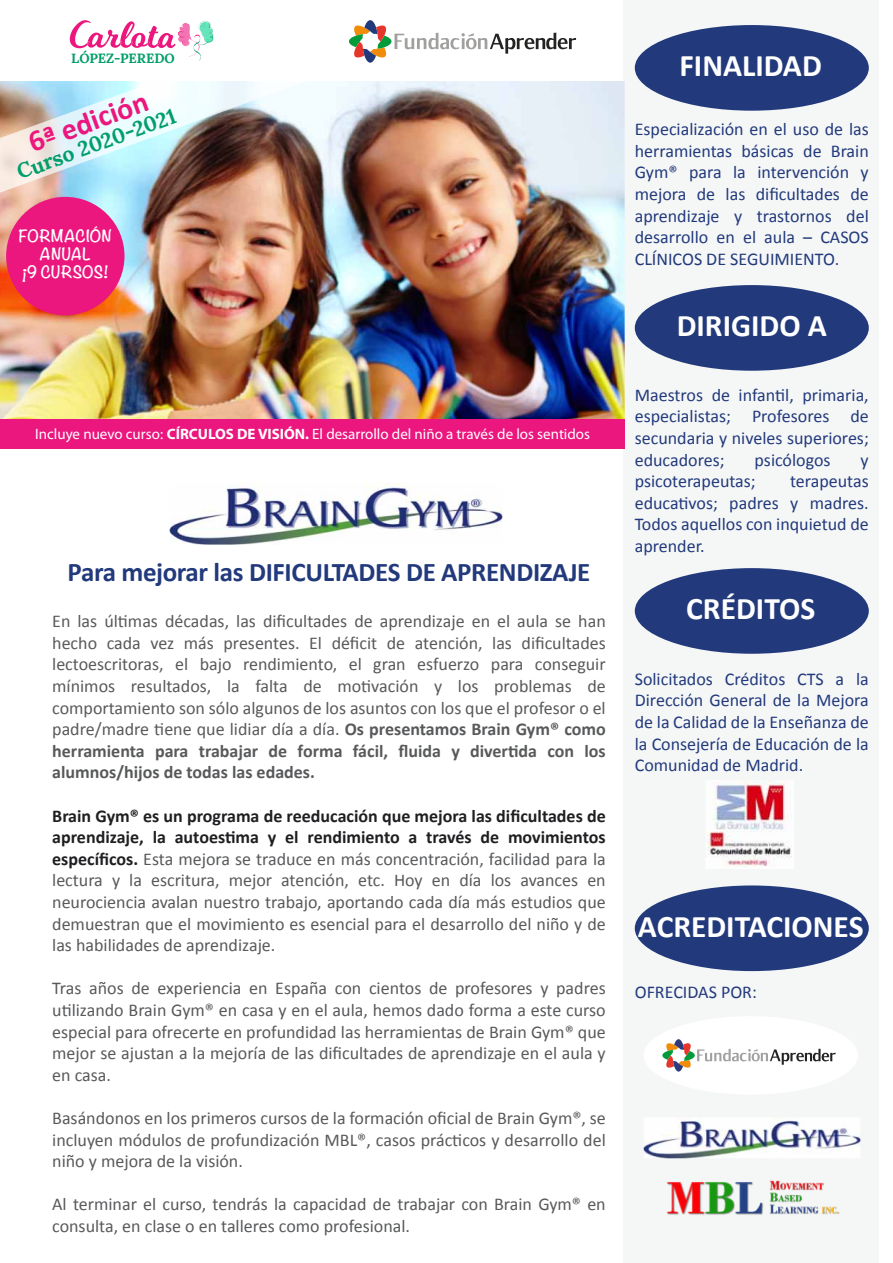
<style>
.page{position:relative;width:893px;height:1263px;background:#fff}
.page>*{position:absolute;margin:0;border:0;box-sizing:border-box;transform-origin:0 0}
.t1{font:700 31.5px "Calibri";color:#fff}
.t2{font:700 30px "Calibri";color:#eb177e}
.t3{font:700 27px "Calibri";letter-spacing:-.015em;color:#223a7c}
.t4{font:700 21px "Lora";color:#009e6a}
.t5{font:18px/21.6px "Calibri";color:#58595b;text-align:justify}
.t6{font:18px/21.6px "Calibri";color:#223a7c;text-align:justify}
.t7{font:15px "Myriad Pro";color:#fff}
.t8{font:700 15px/18px "Noteworthy";color:#fff;text-align:center}
.t9{font:700 13.35px "Lora";color:#009e6a}
.s1{font-weight:700}
.s2{font-weight:700;color:#1f1e21}
</style>
<div class="page">
<div style="left:623px;top:0;width:255px;height:1263px;background:#f5f6f6"></div>
<div style="left:635px;top:25px;width:234px;height:86px;background:#223a7c;border-radius:50%"></div>
<div style="left:635px;top:285px;width:234px;height:86px;background:#223a7c;border-radius:50%"></div>
<div style="left:635px;top:568px;width:234px;height:86px;background:#223a7c;border-radius:50%"></div>
<div style="left:635px;top:885px;width:234px;height:86px;background:#223a7c;border-radius:50%"></div>
<img style="left:707px;top:780px;width:85px;height:86px">
<div style="left:644px;top:1016px;width:214px;height:78px;background:#fff;border-radius:50%"></div>
<svg style="left:662px;top:1039px;width:174px;height:32px"></svg>
<img style="left:643px;top:1120px;width:217px;height:39px">
<img style="left:667px;top:1180px;width:172px;height:35px">
<img style="left:0;top:81px;width:624px;height:339px">
<img style="left:0;top:37px;width:326px;height:191px">
<div style="left:0;top:420px;width:624px;height:29px;background:#eb177e"></div>
<svg style="left:349px;top:20px;width:227px;height:43px"></svg>
<img style="left:170px;top:482px;width:332px;height:63px">
<svg style="left:70px;top:20px;width:144px;height:41px"></svg>
<div style="left:6px;top:197px;width:119px;height:118px;background:#eb177e;border-radius:50%"></div>
<p class="t9" style="left:71px;top:46px;width:105px">LÓPEZ-PEREDO</p>
<h2 class="t2" style="left:23px;top:125px;width:127px;rotate:-20deg">6ª edición</h2>
<p class="t4" style="left:11px;top:156px;width:169px;rotate:-20deg">Curso 2020-2021</p>
<p class="t8" style="left:18px;top:227px;width:95px">FORMACIÓN<br>ANUAL<br>¡9 CURSOS!</p>
<p class="t7" style="left:35px;top:425px;width:556px">Incluye nuevo curso: <span class="s1">CÍRCULOS DE VISIÓN.</span> El desarrollo del niño a través de los sentidos</p>
<h3 class="t3" style="left:68px;top:555px;width:524px">Para mejorar las DIFICULTADES DE APRENDIZAJE</h3>
<p class="t5" style="left:52px;top:610px;width:555px">En las últimas décadas, las dificultades de aprendizaje en el aula se han hecho cada vez más presentes. El déficit de atención, las dificultades lectoescritoras, el bajo rendimiento, el gran esfuerzo para conseguir mínimos resultados, la falta de motivación y los problemas de comportamiento son sólo algunos de los asuntos con los que el profesor o el padre/madre tiene que lidiar día a día. <span class="s1">Os presentamos Brain Gym® como herramienta para trabajar de forma fácil, fluida y divertida con los alumnos/hijos de todas las edades.</span></p>
<p class="t5" style="left:52px;top:805px;width:555px"><span class="s2">Brain Gym® es un programa de reeducación que mejora las dificultades de aprendizaje, la autoestima y el rendimiento a través de movimientos específicos.</span> Esta mejora se traduce en más concentración, facilidad para la lectura y la escritura, mejor atención, etc. Hoy en día los avances en neurociencia avalan nuestro trabajo, aportando cada día más estudios que demuestran que el movimiento es esencial para el desarrollo del niño y de las habilidades de aprendizaje.</p>
<p class="t5" style="left:52px;top:978px;width:555px">Tras años de experiencia en España con cientos de profesores y padres utilizando Brain Gym® en casa y en el aula, hemos dado forma a este curso especial para ofrecerte en profundidad las herramientas de Brain Gym® que mejor se ajustan a la mejoría de las dificultades de aprendizaje en el aula y en casa.</p>
<p class="t5" style="left:52px;top:1107px;width:555px">Basándonos en los primeros cursos de la formación oficial de Brain Gym®, se incluyen módulos de profundización MBL®, casos prácticos y desarrollo del niño y mejora de la visión.</p>
<p class="t5" style="left:52px;top:1194px;width:555px">Al terminar el curso, tendrás la capacidad de trabajar con Brain Gym® en consulta, en clase o en talleres como profesional.</p>
<h1 class="t1" style="left:679px;top:46px;width:144px">FINALIDAD</h1>
<p class="t6" style="left:635px;top:118px;width:236px">Especialización en el uso de las herramientas básicas de Brain Gym® para la intervención y mejora de las dificultades de aprendizaje y trastornos del desarrollo en el aula – CASOS CLÍNICOS DE SEGUIMIENTO.</p>
<h1 class="t1" style="left:677px;top:306px;width:152px">DIRIGIDO A</h1>
<p class="t6" style="left:635px;top:384px;width:236px">Maestros de infantil, primaria, especialistas; Profesores de secundaria y niveles superiores; educadores;</p>
<p class="t6" style="left:755px;top:449px;width:77px">psicólogos</p>
<p class="t6" style="left:861px;top:449px;width:10px">y</p>
<p class="t6" style="left:635px;top:470px;width:122px">psicoterapeutas;</p>
<p class="t6" style="left:635px;top:470px;width:235px;text-indent:155px">terapeutas educativos; padres y madres.<br>Todos aquellos con inquietud de aprender.</p>
<h1 class="t1" style="left:686px;top:589px;width:130px">CRÉDITOS</h1>
<p class="t6" style="left:635px;top:668px;width:235px">Solicitados Créditos CTS a la Dirección General de la Mejora de la Calidad de la Enseñanza de la Consejería de Educación de la Comunidad de Madrid.</p>
<h1 class="t1" style="left:638px;top:906px;width:227px">ACREDITACIONES</h1>
<p class="t6" style="left:635px;top:981px;width:124px">OFRECIDAS POR:</p>
</div>
